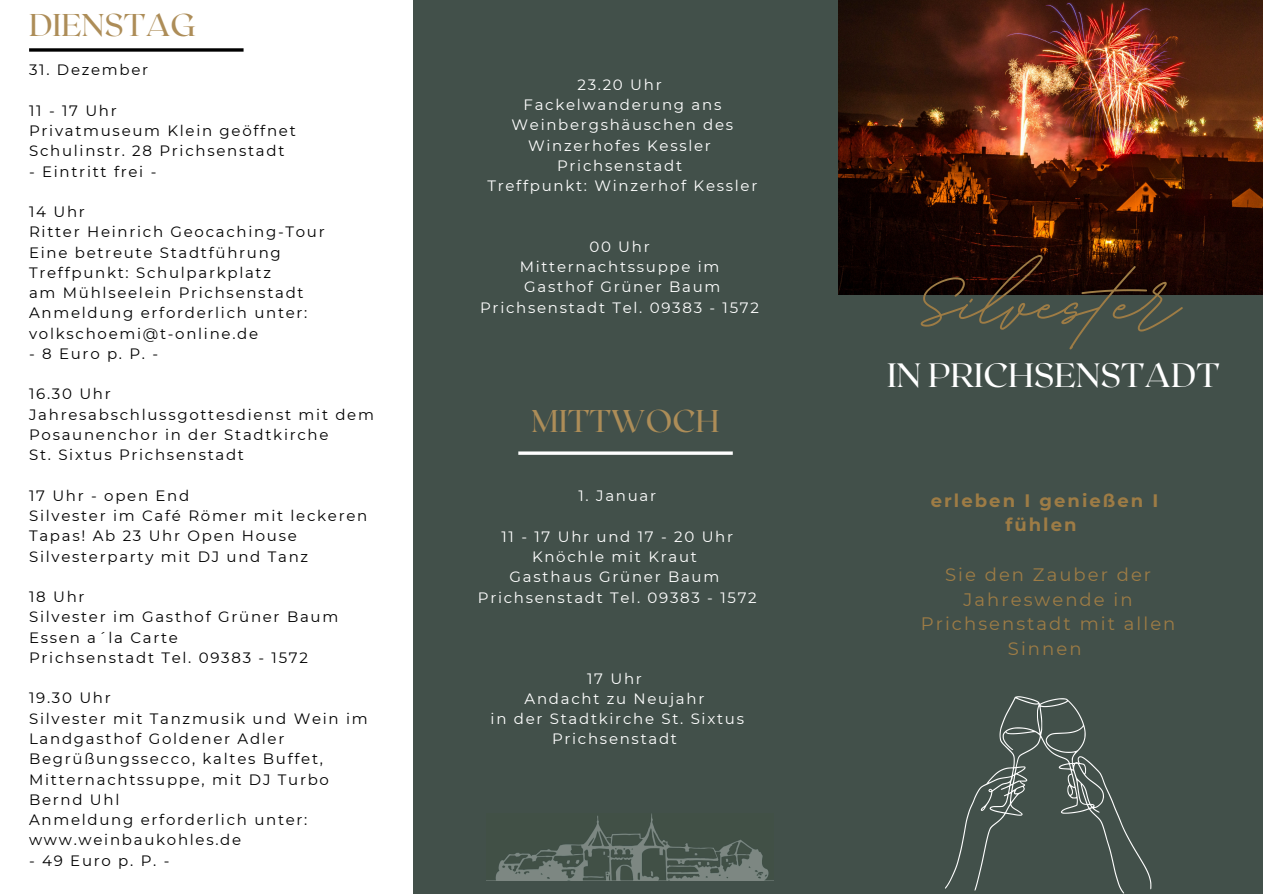
<style>
.page{position:relative;width:1263px;height:894px;background:#fff}
.page>*{position:absolute;margin:0;border:0;box-sizing:border-box;transform-origin:0 0}
.t1{font:700 122.25px "BD Script";color:#9e7c45}
.t2{font:33.6px "Roxborough CF";color:#fff}
.t3{font:31.5px "Roxborough CF";color:#ad8d58}
.t4{font:18px/24.8px "Montserrat";letter-spacing:.115em;color:#9e7c45;text-align:center}
.t5{font:700 18px/24.8px "Montserrat";letter-spacing:.115em;color:#9e7c45;text-align:center}
.t6{font:15px/20.2px "Montserrat";letter-spacing:.115em;color:#000}
.t7{font:15px/20.2px "Montserrat";letter-spacing:.115em;color:#fff;text-align:center}
</style>
<div class="page">
<div style="left:0;top:0;width:1263px;height:893px;background:#42504a"></div>
<div style="left:0;top:0;width:413px;height:893px;background:#fff"></div>
<img style="left:495px;top:813px;width:274px;height:67px">
<img style="left:838px;top:0;width:425px;height:295px">
<svg style="left:29px;top:48px;width:215px;height:4px"></svg>
<hr style="left:518px;top:451px;width:215px;height:3px;background:#fff">
<svg style="left:945px;top:696px;width:206px;height:196px"></svg>
<p class="t3" style="left:29px;top:4px;width:168px">DIENSTAG</p>
<p class="t6" style="left:29px;top:60px;width:121px">31. Dezember</p>
<p class="t6" style="left:29px;top:100px;width:89px">11 - 17 Uhr</p>
<p class="t6" style="left:29px;top:120px;width:268px">Privatmuseum Klein geöffnet</p>
<p class="t6" style="left:29px;top:141px;width:257px">Schulinstr. 28 Prichsenstadt</p>
<p class="t6" style="left:29px;top:161px;width:129px">- Eintritt frei -</p>
<p class="t6" style="left:29px;top:201px;width:57px">14 Uhr</p>
<p class="t6" style="left:29px;top:222px;width:297px">Ritter Heinrich Geocaching-Tour</p>
<p class="t6" style="left:29px;top:242px;width:253px">Eine betreute Stadtführung</p>
<p class="t6" style="left:29px;top:262px;width:243px">Treffpunkt: Schulparkplatz</p>
<p class="t6" style="left:29px;top:282px;width:276px">am Mühlseelein Prichsenstadt</p>
<p class="t6" style="left:29px;top:303px;width:280px">Anmeldung erforderlich unter:</p>
<p class="t6" style="left:29px;top:323px;width:231px">volkschoemi@t-online.de</p>
<p class="t6" style="left:29px;top:343px;width:131px">- 8 Euro p. P. -</p>
<p class="t6" style="left:29px;top:384px;width:83px">16.30 Uhr</p>
<p class="t6" style="left:29px;top:404px;width:346px">Jahresabschlussgottesdienst mit dem<br>Posaunenchor in der Stadtkirche</p>
<p class="t6" style="left:29px;top:444px;width:216px">St. Sixtus Prichsenstadt</p>
<p class="t6" style="left:29px;top:485px;width:162px">17 Uhr - open End</p>
<p class="t6" style="left:29px;top:505px;width:340px">Silvester im Café Römer mit leckeren<br>Tapas! Ab 23 Uhr Open House<br>Silvesterparty mit DJ und Tanz</p>
<p class="t6" style="left:29px;top:586px;width:57px">18 Uhr</p>
<p class="t6" style="left:29px;top:606px;width:311px">Silvester im Gasthof Grüner Baum</p>
<p class="t6" style="left:29px;top:627px;width:150px">Essen a´la Carte</p>
<p class="t6" style="left:29px;top:647px;width:280px">Prichsenstadt Tel. 09383 - 1572</p>
<p class="t6" style="left:29px;top:687px;width:83px">19.30 Uhr</p>
<p class="t6" style="left:29px;top:708px;width:340px">Silvester mit Tanzmusik und Wein im</p>
<p class="t6" style="left:29px;top:728px;width:257px">Landgasthof Goldener Adler</p>
<p class="t6" style="left:29px;top:748px;width:301px">Begrüßungssecco, kaltes Buffet,<br>Mitternachtssuppe, mit DJ Turbo</p>
<p class="t6" style="left:29px;top:789px;width:92px">Bernd Uhl</p>
<p class="t6" style="left:29px;top:809px;width:280px">Anmeldung erforderlich unter: www.weinbaukohles.de</p>
<p class="t6" style="left:29px;top:849px;width:142px">- 49 Euro p. P. -</p>
<p class="t7" style="left:577px;top:74px;width:86px">23.20 Uhr</p>
<p class="t7" style="left:512px;top:94px;width:223px">Fackelwanderung ans<br>Weinbergshäuschen des<br>Winzerhofes Kessler</p>
<p class="t7" style="left:557px;top:155px;width:126px">Prichsenstadt</p>
<p class="t7" style="left:487px;top:175px;width:271px">Treffpunkt: Winzerhof Kessler</p>
<p class="t7" style="left:589px;top:236px;width:62px">00 Uhr</p>
<p class="t7" style="left:520px;top:256px;width:201px">Mitternachtssuppe im</p>
<p class="t7" style="left:524px;top:277px;width:198px">Gasthof Grüner Baum</p>
<h5 class="t7" style="left:480px;top:297px;width:280px">Prichsenstadt Tel. 09383 - 1572</h5>
<p class="t3" style="left:532px;top:400px;width:189px">MITTWOCH</p>
<p class="t7" style="left:578px;top:485px;width:79px">1. Januar</p>
<h3 class="t7" style="left:501px;top:526px;width:233px">11 - 17 Uhr und 17 - 20 Uhr</h3>
<p class="t7" style="left:532px;top:546px;width:166px">Knöchle mit Kraut</p>
<h2 class="t7" style="left:510px;top:566px;width:211px">Gasthaus Grüner Baum</h2>
<h4 class="t7" style="left:478px;top:587px;width:280px">Prichsenstadt Tel. 09383 - 1572</h4>
<h1 class="t7" style="left:587px;top:668px;width:56px">17 Uhr</h1>
<h3 class="t7" style="left:525px;top:688px;width:181px">Andacht zu Neujahr</h3>
<p class="t7" style="left:491px;top:708px;width:255px">in der Stadtkirche St. Sixtus</p>
<p class="t7" style="left:552px;top:728px;width:126px">Prichsenstadt</p>
<p class="t1" style="left:917px;top:222px;width:263px">Silvester</p>
<p class="t2" style="left:887px;top:353px;width:334px">IN PRICHSENSTADT</p>
<p class="t5" style="left:931px;top:487px;width:229px">erleben I genießen I fühlen</p>
<p class="t4" style="left:921px;top:562px;width:256px">Sie den Zauber der<br>Jahreswende in<br>Prichsenstadt mit allen<br>Sinnen</p>
</div>
